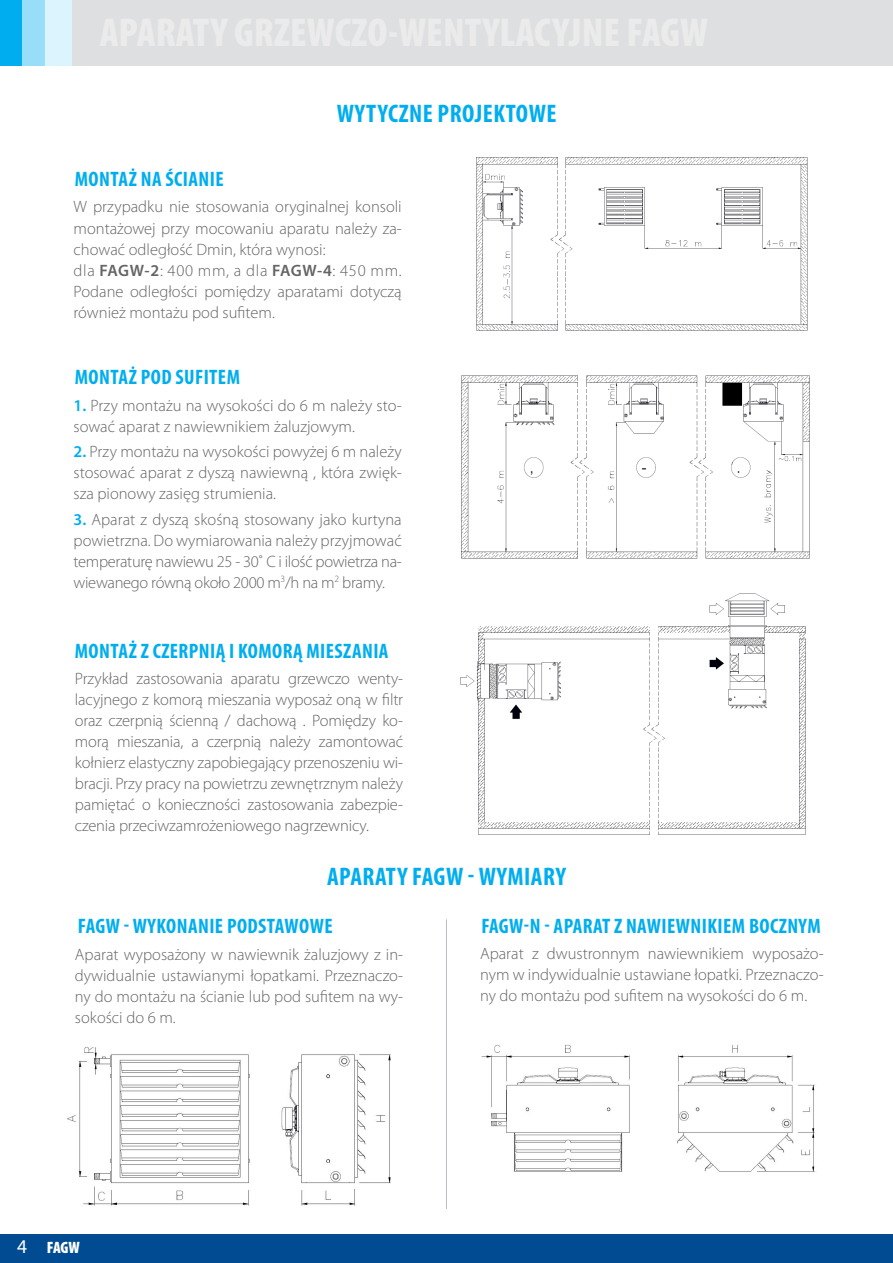
<style>
.page{position:relative;width:893px;height:1263px;background:#fff}
.page>*{position:absolute;margin:0;border:0;box-sizing:border-box;transform-origin:0 0}
.t1{font:700 condensed 25.5px "Myriad Pro";letter-spacing:.02em;color:#00aeef}
.t2{font:700 condensed 21px "Myriad Pro";letter-spacing:.02em;color:#00aeef}
.t3{font:300 16.5px/21px "Myriad Pro";color:#636466;text-align:justify}
.t4{font:900 condensed 16.5px "Myriad Pro";color:#fff}
.s1{font-weight:600}
.s2{font-weight:600;color:#00aeef}
.s3{font-weight:400;font-stretch:normal;font-size:19.5px}
</style>
<div class="page">
<div style="left:0;top:0;width:893px;height:66px;background:#dedfe0"></div>
<div style="left:45px;top:0;width:27px;height:66px;background:#dbf4fd"></div>
<div style="left:21px;top:0;width:24px;height:66px;background:#99def9"></div>
<div style="left:0;top:0;width:21px;height:66px;background:#00aeef"></div>
<div style="left:0;top:1234px;width:893px;height:29px;background:#004b91"></div>
<img style="left:476px;top:157px;width:332px;height:174px">
<img style="left:461px;top:375px;width:349px;height:184px">
<img style="left:461px;top:593px;width:345px;height:242px">
<img style="left:67px;top:1046px;width:324px;height:160px">
<img style="left:481px;top:1044px;width:334px;height:128px">
<hr style="left:446px;top:919px;width:1px;height:290px;background:#bcbec0">
<p class="t2" style="left:75px;top:166px;width:142px">MONTAŻ NA ŚCIANIE</p>
<h1 class="t1" style="left:337px;top:98px;width:207px">WYTYCZNE PROJEKTOWE</h1>
<p class="t3" style="left:74px;top:196px;width:330px;text-align:left">W przypadku nie stosowania oryginalnej konsoli montażowej przy mocowaniu aparatu należy za&shy;chować odległość Dmin, która wynosi:<br>dla <span class="s1">FAGW-2</span>: 400 mm, a dla <span class="s1">FAGW-4</span>: 450 mm.<br>Podane odległości pomiędzy aparatami dotyczą również montażu pod sufitem.</p>
<p class="t2" style="left:75px;top:364px;width:155px">MONTAŻ POD SUFITEM</p>
<p class="t3" style="left:74px;top:395px;width:330px"><span class="s2">1.</span> Przy montażu na wysokości do 6 m należy sto&shy;sować aparat z nawiewnikiem żaluzjowym.</p>
<p class="t3" style="left:74px;top:441px;width:330px"><span class="s2">2.</span> Przy montażu na wysokości powyżej 6 m należy stosować aparat z dyszą nawiewną , która zwięk&shy;sza pionowy zasięg strumienia.</p>
<p class="t3" style="left:74px;top:509px;width:330px"><span class="s2">3.</span> Aparat z dyszą skośną stosowany jako kurtyna powietrzna. Do wymiarowania należy przyjmować temperaturę nawiewu 25 - 30˚ C i ilość powietrza na&shy;wiewanego równą około 2000 m<sup>3</sup>/h na m<sup>2</sup> bramy.</p>
<p class="t2" style="left:75px;top:637px;width:315px">MONTAŻ Z CZERPNIĄ I KOMORĄ MIESZANIA</p>
<p class="t3" style="left:75px;top:667px;width:330px">Przykład zastosowania aparatu grzewczo wenty&shy;lacyjnego z komorą mieszania wyposaż oną w filtr oraz czerpnią ścienną / dachową . Pomiędzy ko&shy;morą mieszania, a czerpnią należy zamontować kołnierz elastyczny zapobiegający przenoszeniu wi&shy;bracji. Przy pracy na powietrzu zewnętrznym należy pamiętać o konieczności zastosowania zabezpie&shy;czenia przeciwzamrożeniowego nagrzewnicy.</p>
<h1 class="t1" style="left:327px;top:860px;width:240px">APARATY FAGW - WYMI ARY</h1>
<p class="t2" style="left:78px;top:913px;width:244px">FAGW - WYKONANIE PODSTAWOWE</p>
<p class="t2" style="left:481px;top:913px;width:178px">FAGW-N - APARAT Z NAWIEW</p>
<p class="t2" style="left:691px;top:913px;width:21px">NIKIEM</p>
<p class="t2" style="left:749px;top:913px;width:72px">BOCZNYM</p>
<p class="t3" style="left:75px;top:944px;width:330px">Aparat wyposażony w nawiewnik żaluzjowy z in&shy;dywidualnie ustawianymi łopatkami. Przeznaczo&shy;ny do montażu na ścianie lub pod sufitem na wy&shy;sokości do 6 m.</p>
<p class="t3" style="left:480px;top:943px;width:345px">Aparat z dwustronnym nawiewnikiem wyposażo&shy;nym w indywidualnie ustawiane łopatki. Przeznaczo&shy;ny do montażu pod sufitem na wysokości do 6 m.</p>
<p class="t4" style="left:17px;top:1238px;width:64px"><span class="s3">4</span> FAGW</p>
</div>
